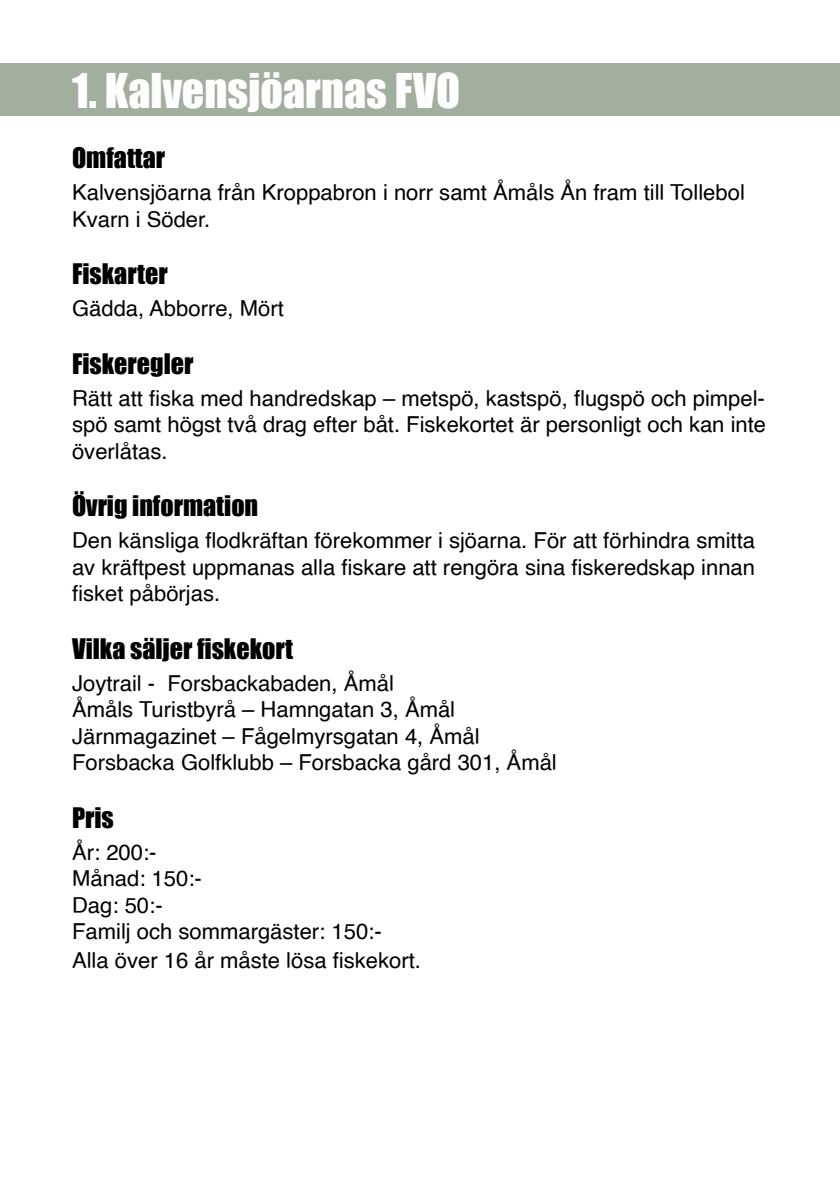
<style>
.page{position:relative;width:840px;height:1191px;background:#fff}
.page>*{position:absolute;margin:0;border:0;box-sizing:border-box;transform-origin:0 0}
.t1{font:44px "Impact";color:#fffeff}
.t2{font:26px "Impact";color:#000}
.t3{font:22px/26.4px "Helvetica";color:#000;text-align:justify}
</style>
<div class="page">
<div style="left:0;top:63px;width:839px;height:52px;background:#a3af9e"></div>
<p class="t1" style="left:72px;top:57px;width:389px">1. Kalvensjöarnas FVO</p>
<p class="t2" style="left:72px;top:138px;width:95px">Omfattar</p>
<p class="t3" style="left:72px;top:180px;width:674px">Kalvensjöarna från Kroppabron i norr samt Åmåls Ån fram till Tollebol<br>Kvarn i Söder.</p>
<p class="t2" style="left:72px;top:254px;width:97px">Fiskarter</p>
<p class="t3" style="left:72px;top:296px;width:213px">Gädda, Abborre, Mört</p>
<p class="t2" style="left:72px;top:343px;width:123px">Fiskeregler</p>
<p class="t3" style="left:72px;top:386px;width:695px">Rätt att fiska med handredskap – metspö, kastspö, flugspö och pimpel&shy;spö samt högst två drag efter båt. Fiskekortet är personligt och kan inte överlåtas.</p>
<p class="t2" style="left:72px;top:486px;width:187px">Övrig information</p>
<p class="t3" style="left:72px;top:528px;width:684px">Den känsliga flodkräftan förekommer i sjöarna. För att förhindra smitta av kräftpest uppmanas alla fiskare att rengöra sina fiskeredskap innan fisket påbörjas.</p>
<p class="t2" style="left:72px;top:628px;width:222px">Vilka säljer fiskekort</p>
<p class="t3" style="left:72px;top:670px;width:323px">Joytrail - Forsbackabaden, Åmål</p>
<p class="t3" style="left:72px;top:697px;width:384px">Åmåls Turistbyrå – Hamngatan 3, Åmål</p>
<p class="t3" style="left:72px;top:723px;width:409px">Järnmagazinet – Fågelmyrsgatan 4, Åmål</p>
<p class="t3" style="left:72px;top:750px;width:486px">Forsbacka Golfklubb – Forsbacka gård 301, Åmål</p>
<p class="t2" style="left:72px;top:797px;width:43px">Pris</p>
<p class="t3" style="left:72px;top:839px;width:86px">År: 200:-</p>
<p class="t3" style="left:72px;top:866px;width:131px">Månad: 150:-</p>
<p class="t3" style="left:72px;top:892px;width:92px">Dag: 50:-</p>
<p class="t3" style="left:72px;top:918px;width:311px">Familj och sommargäster: 150:-</p>
<p class="t3" style="left:72px;top:947px;width:350px">Alla över 16 år måste lösa fiskekort.</p>
</div>
